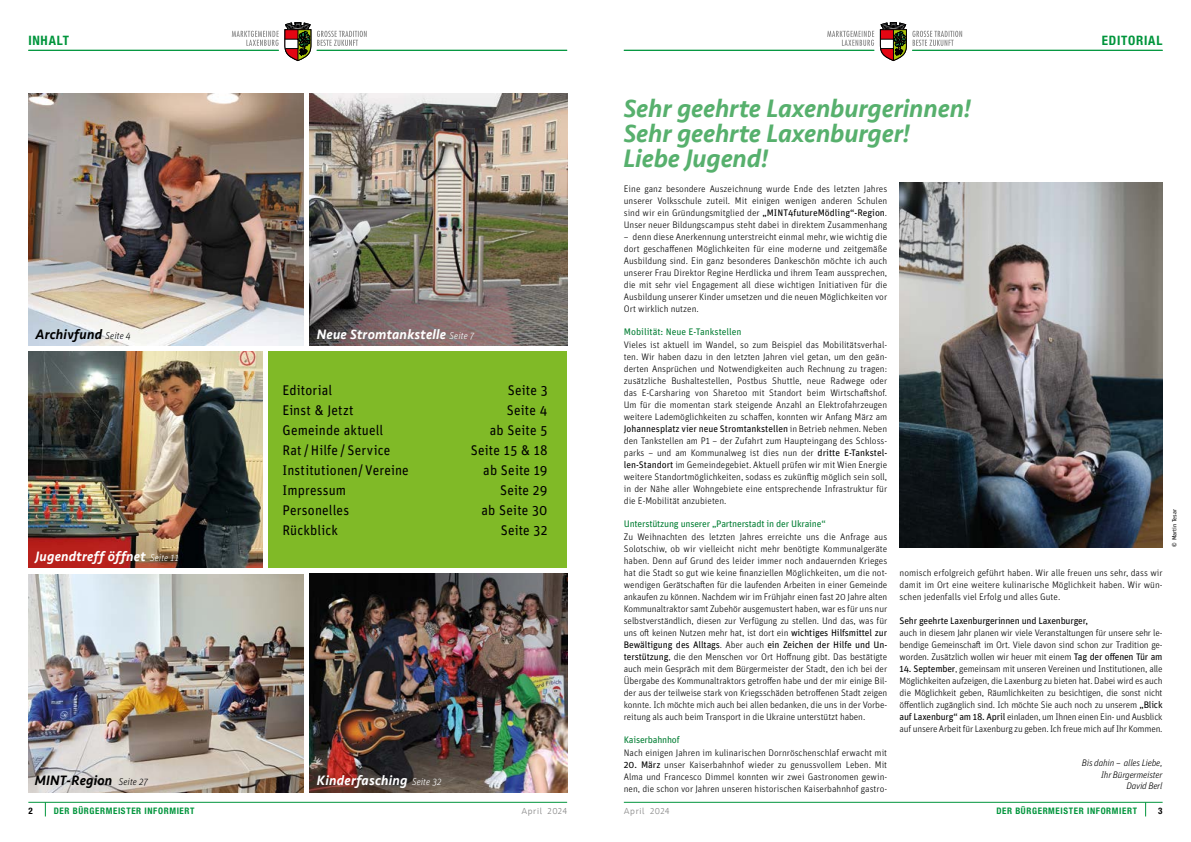
<style>
.page{position:relative;width:1191px;height:842px;background:#fff}
.page>*{position:absolute;margin:0;border:0;box-sizing:border-box;transform-origin:0 0}
.t1{font:italic 500 26px/25px "Seravek";letter-spacing:-.01em;color:#57b06d}
.t2{font:14px "Unit Pro";letter-spacing:.01em;color:#000;scale:.95 1}
.t3{font:italic 500 14px "Seravek";letter-spacing:.015em;color:#fff;scale:.95 1}
.t4{font:italic 500 14px "Seravek";letter-spacing:.015em;color:#000;scale:.95 1}
.t5{font:700 condensed 13px "Helvetica Neue LT Std";letter-spacing:.06em;color:#00953c}
.t6{font:300 9.5px/12px "Unit Pro";color:#000;text-align:justify}
.t7{font:9.5px "Unit Pro";letter-spacing:-.02em;color:#007d32}
.t8{font:italic 300 9.5px/11.4px "Unit Pro";letter-spacing:-.02em;color:#000;text-align:right}
.t9{font:9.5px "Unit Pro";letter-spacing:-.02em;color:#000}
.t10{font:9.5px "Unit Pro";color:#007d32}
.t11{font:700 condensed 9px "Helvetica Neue LT Std";letter-spacing:.07em;color:#00953c}
.t12{font:300 9px "Seravek";letter-spacing:.065em;color:#878787}
.t13{font:700 condensed 9px "Helvetica Neue LT Std";color:#000}
.t14{font:6px "Unit Pro";color:#000}
.s1{font-family:"Unit Pro";font-weight:300;font-size:9.8px}
.s2{font-weight:400}
</style>
<div class="page">
<hr style="left:28px;top:802px;width:539px;height:1px;background:#00953c">
<svg style="left:45px;top:802px;width:1px;height:14px"></svg>
<svg style="left:1145px;top:803px;width:1px;height:13px"></svg>
<hr style="left:624px;top:802px;width:538px;height:1px;background:#00953c">
<hr style="left:317px;top:50px;width:250px;height:1px;background:#00953c">
<hr style="left:912px;top:50px;width:250px;height:1px;background:#00953c">
<hr style="left:28px;top:50px;width:251px;height:1px;background:#00953c">
<hr style="left:624px;top:50px;width:250px;height:1px;background:#00953c">
<svg style="left:232px;top:22px;width:135px;height:39px"></svg>
<svg style="left:827px;top:22px;width:135px;height:40px"></svg>
<img style="left:28px;top:574px;width:276px;height:219px">
<img style="left:28px;top:351px;width:234px;height:217px">
<img style="left:310px;top:94px;width:257px;height:252px">
<img style="left:310px;top:573px;width:257px;height:219px">
<img style="left:28px;top:94px;width:276px;height:252px">
<div style="left:268px;top:351px;width:299px;height:217px;background:#80ba27"></div>
<img style="left:899px;top:183px;width:263px;height:365px">
<h3 class="t5" style="left:28px;top:33px;width:42px">INHALT</h3>
<h3 class="t5" style="left:1101px;top:33px;width:62px">EDITORIAL</h3>
<h2 class="t4" style="left:35px;top:325px;width:102px">Archivfund <span class="s1">Seite 4</span></h2>
<h2 class="t3" style="left:35px;top:547px;width:152px">Jugendtreff öffnet <span class="s1">Seite 11</span></h2>
<h2 class="t4" style="left:35px;top:772px;width:121px">MINT-Region <span class="s1">Seite 27</span></h2>
<h2 class="t3" style="left:317px;top:325px;width:167px">Neue Stromtankstelle <span class="s1">Seite 7</span></h2>
<h2 class="t2" style="left:282px;top:380px;width:54px">Editorial</h2>
<h2 class="t2" style="left:508px;top:380px;width:43px">Seite 3</h2>
<h2 class="t2" style="left:282px;top:400px;width:76px">Einst &amp; Jetzt</h2>
<h2 class="t2" style="left:507px;top:400px;width:44px">Seite 4</h2>
<h2 class="t2" style="left:282px;top:420px;width:108px">Gemeinde aktuell</h2>
<h2 class="t2" style="left:490px;top:420px;width:62px">ab Seite 5</h2>
<h2 class="t2" style="left:282px;top:440px;width:115px">Rat/ Hilfe / Service</h2>
<h2 class="t2" style="left:471px;top:440px;width:82px">Seite 15 &amp; 18</h2>
<h2 class="t2" style="left:282px;top:460px;width:134px">Institutionen/ Vereine</h2>
<h2 class="t2" style="left:483px;top:460px;width:69px">ab Seite 19</h2>
<h2 class="t2" style="left:282px;top:480px;width:68px">Impressum</h2>
<h2 class="t2" style="left:500px;top:480px;width:52px">Seite 29</h2>
<h2 class="t2" style="left:282px;top:500px;width:72px">Personelles</h2>
<h2 class="t2" style="left:481px;top:500px;width:71px">ab Seite 30</h2>
<h2 class="t2" style="left:282px;top:520px;width:60px">Rückblick</h2>
<h2 class="t2" style="left:501px;top:520px;width:51px">Seite 32</h2>
<h2 class="t3" style="left:317px;top:772px;width:133px">Kinderfasching <span class="s1">Seite 32</span></h2>
<h1 class="t1" style="left:623px;top:96px;width:350px">Sehr geehrte Laxenburgerinnen!<br>Sehr geehrte Laxenburger!<br>Liebe Jugend!</h1>
<p class="t6" style="left:624px;top:182px;width:265px">Eine ganz besondere Auszeichnung wurde Ende des letzten Jahres unserer Volksschule zuteil. Mit einigen wenigen anderen Schulen sind wir ein Gründungsmitglied der <span class="s2">„MINT4futureMödling“-Region</span>.<br>Unser neuer Bildungscampus steht dabei in direktem Zusammenhang</p>
<p class="t6" style="left:624px;top:230px;width:265px">– denn diese Anerkennung unterstreicht einmal mehr, wie wichtig die dort geschaffenen Möglichkeiten für eine moderne und zeitgemäße Ausbildung sind. Ein ganz besonderes Dankeschön möchte ich auch unserer Frau Direktor Regine Herdlicka und ihrem Team aussprechen, die mit sehr viel Engagement all diese wichtigen Initiativen für die Ausbildung unserer Kinder umsetzen und die neuen Möglichkeiten vor Ort wirklich nutzen.</p>
<p class="t10" style="left:624px;top:325px;width:119px">Mobilität: Neue E-Tankstellen</p>
<p class="t6" style="left:624px;top:338px;width:265px">Vieles ist aktuell im Wandel, so zum Beispiel das Mobilitätsverhal&shy;ten. Wir haben dazu in den letzten Jahren viel getan, um den geän&shy;derten Ansprüchen und Notwendigkeiten auch Rechnung zu tragen: zusätzliche Bushaltestellen, Postbus Shuttle, neue Radwege oder das E-Carsharing von Sharetoo mit Standort beim Wirtschaftshof.<br>Um für die momentan stark steigende Anzahl an Elektrofahrzeugen weitere Lademöglichkeiten zu schaffen, konnten wir Anfang März am <span class="s2">Johannesplatz vier neue Stromtankstellen</span> in Betrieb nehmen. Neben den Tankstellen am P1 – der Zufahrt zum Haupteingang des Schloss&shy;parks – und am Kommunalweg ist dies nun der <span class="s2">dritte E-Tankstel&shy;len-Standort</span> im Gemeindegebiet. Aktuell prüfen wir mit Wien Energie weitere Standortmöglichkeiten, sodass es zukünftig möglich sein soll, in der Nähe aller Wohngebiete eine entsprechende Infrastruktur für die E-Mobilität anzubieten.</p>
<p class="t7" style="left:624px;top:517px;width:203px">Unterstützung unserer „Partnerstadt in der Ukraine“</p>
<p class="t6" style="left:624px;top:530px;width:265px">Zu Weihnachten des letzten Jahres erreichte uns die Anfrage aus Solotschiw, ob wir vielleicht nicht mehr benötigte Kommunalgeräte haben. Denn auf Grund des leider immer noch andauernden Krieges hat die Stadt so gut wie keine finanziellen Möglichkeiten, um die not&shy;wendigen Gerätschaften für die laufenden Arbeiten in einer Gemeinde ankaufen zu können. Nachdem wir im Frühjahr einen fast 20 Jahre alten Kommunaltraktor samt Zubehör ausgemustert haben, war es für uns nur selbstverständlich, diesen zur Verfügung zu stellen. Und das, was für uns oft keinen Nutzen mehr hat, ist dort ein <span class="s2">wichtiges Hilfsmittel zur Bewältigung des Alltags</span>. Aber auch <span class="s2">ein Zeichen der Hilfe und Un&shy;terstützung</span>, die den Menschen vor Ort Hoffnung gibt. Das bestätigte auch mein Gespräch mit dem Bürgermeister der Stadt, den ich bei der Übergabe des Kommunaltraktors getroffen habe und der mir einige Bil&shy;der aus der teilweise stark von Kriegsschäden betroffenen Stadt zeigen konnte. Ich möchte mich auch bei allen bedanken, die uns in der Vorbe&shy;reitung als auch beim Transport in die Ukraine unterstützt haben.</p>
<p class="t7" style="left:624px;top:733px;width:57px">Kaiserbahnhof</p>
<p class="t6" style="left:624px;top:746px;width:265px">Nach einigen Jahren im kulinarischen Dornröschenschlaf erwacht mit</p>
<p class="t6" style="left:624px;top:758px;width:265px"><span class="s2">20. März</span> unser Kaiserbahnhof wieder zu genussvollem Leben. Mit Alma und Francesco Dimmel konnten wir zwei Gastronomen gewin&shy;nen, die schon vor Jahren unseren historischen Kaiserbahnhof gastro-</p>
<p class="t6" style="left:899px;top:566px;width:264px">nomisch erfolgreich geführt haben. Wir alle freuen uns sehr, dass wir damit im Ort eine weitere kulinarische Möglichkeit haben. Wir wün&shy;schen jedenfalls viel Erfolg und alles Gute.</p>
<p class="t9" style="left:899px;top:614px;width:190px">Sehr geehrte Laxenburgerinnen und Laxenburger,</p>
<p class="t6" style="left:899px;top:626px;width:264px">auch in diesem Jahr planen wir viele Veranstaltungen für unsere sehr le&shy;bendige Gemeinschaft im Ort. Viele davon sind schon zur Tradition ge&shy;worden. Zusätzlich wollen wir heuer mit einem <span class="s2">Tag der offenen Tür am</span></p>
<p class="t6" style="left:899px;top:662px;width:264px"><span class="s2">14. September</span>, gemeinsam mit unseren Vereinen und Institutionen, alle Möglichkeiten aufzeigen, die Laxenburg zu bieten hat. Dabei wird es auch die Möglichkeit geben, Räumlichkeiten zu besichtigen, die sonst nicht öffentlich zugänglich sind. Ich möchte Sie auch noch zu unserem <span class="s2">„Blick auf Laxenburg“ am 18. April</span> einladen, um Ihnen einen Ein- und Ausblick auf unsere Arbeit für Laxenburg zu geben. Ich freue mich auf Ihr Kommen.</p>
<p class="t8" style="left:1081px;top:757px;width:82px">Bis dahin – alles Liebe,<br>Ihr Bürgermeister<br>David Berl</p>
<p class="t13" style="left:28px;top:805px;width:6px">2</p>
<p class="t11" style="left:54px;top:805px;width:142px">DER BÜRGERMEISTER INFORMIERT</p>
<p class="t12" style="left:521px;top:805px;width:47px">April 2024</p>
<p class="t12" style="left:624px;top:805px;width:47px">April 2024</p>
<p class="t11" style="left:996px;top:805px;width:142px">DER BÜRGERMEISTER INFORMIERT</p>
<p class="t13" style="left:1158px;top:805px;width:6px">3</p>
<p class="t14" style="left:1170px;top:546px;width:39px;rotate:-90deg">© Martin Tesar</p>
</div>
